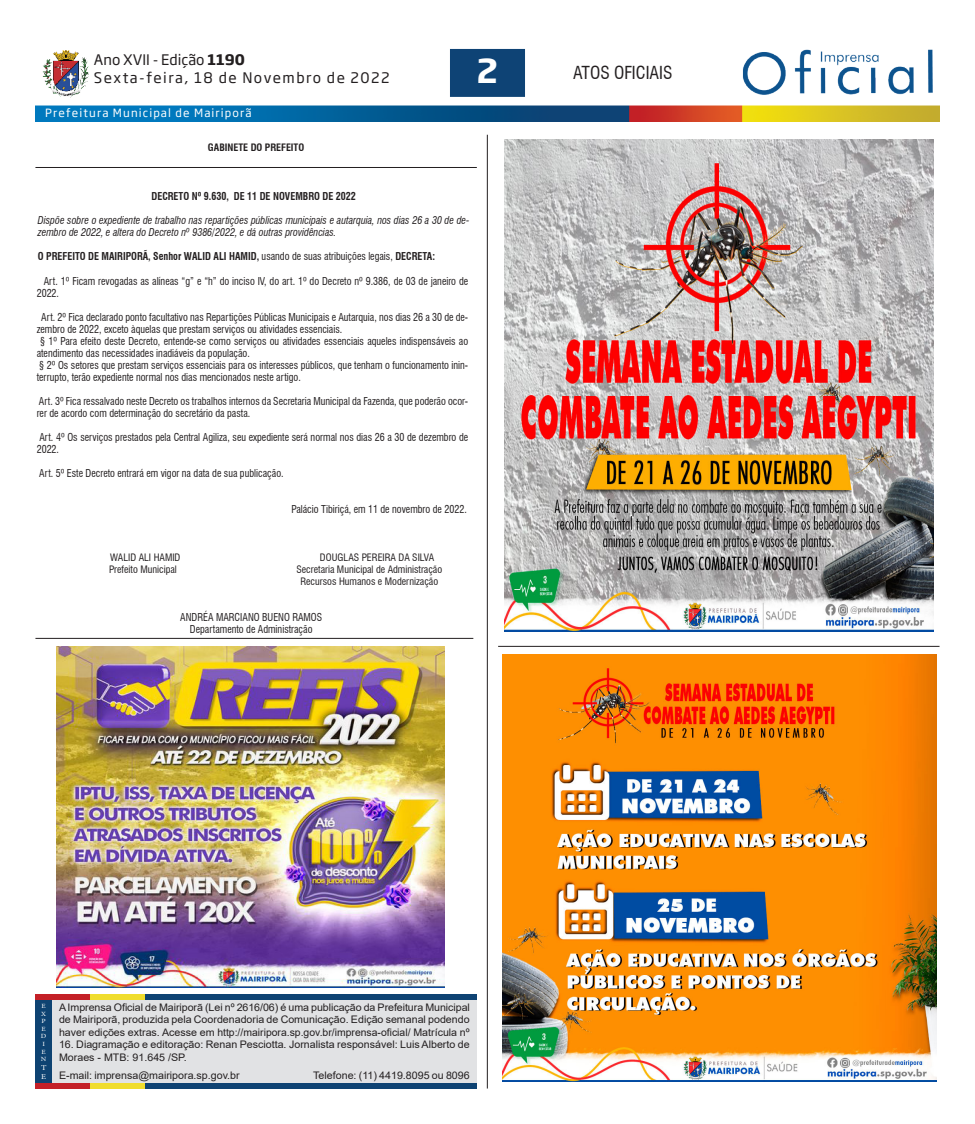
<style>
.page{position:relative;width:975px;height:1124px;background:#fff}
.page>*{position:absolute;margin:0;border:0;box-sizing:border-box;transform-origin:0 0}
.t1{font:700 32.5px "Soho Gothic Pro";color:#fff}
.t2{font:condensed 17.5px "Swiss 721 BT";color:#231f20}
.t3{font:14.38px/17.2px "Soho Gothic Pro";letter-spacing:.1em;color:#231f20}
.t4{font:11.25px "Soho Gothic Pro";letter-spacing:.1em;color:#fff}
.t5{font:condensed 10.62px/12px "Swiss 721 BT";color:#231f20;scale:.94 1}
.t6{font:italic condensed 10.62px/12px "Swiss 721 BT";color:#231f20;scale:.94 1}
.t7{font:700 condensed 10.62px "Swiss 721 BT";color:#231f20;scale:.94 1}
.Corpo_do_texto{font:10.38px/12.5px "Arial";color:#231f20;text-align:justify}
.t8{font:condensed 10px "Swiss 721 BT";color:#231f20}
.t9{font:700 condensed 10px "Swiss 721 BT";color:#231f20}
.t10{font:7.38px "Minion Pro";color:#fff;scale:1.18 1}
.t11{font:6.38px "Minion Pro";color:#fff;scale:1.18 1}
.s1{font-weight:700}
.s2{font-weight:400}
</style>
<div class="page">
<img style="left:35px;top:48px;width:904px;height:74px">
<div style="left:35px;top:996px;width:442px;height:86px;background:#e1e2e4"></div>
<div style="left:35px;top:994px;width:17px;height:94px;background:#0e4372"></div>
<div style="left:35px;top:1082px;width:55px;height:6px;background:#c42028"></div>
<div style="left:90px;top:1082px;width:55px;height:6px;background:#f0dd2d"></div>
<div style="left:145px;top:1082px;width:332px;height:6px;background:#0e4373"></div>
<div style="left:35px;top:994px;width:55px;height:5px;background:#c42027"></div>
<div style="left:90px;top:994px;width:55px;height:5px;background:#f0dd2d"></div>
<div style="left:145px;top:994px;width:332px;height:5px;background:#0e4373"></div>
<hr style="left:487px;top:135px;width:1px;height:953px;background:#231f20">
<hr style="left:498px;top:646px;width:441px;height:1px;background:#231f20">
<img style="left:504px;top:139px;width:429px;height:492px">
<hr style="left:35px;top:167px;width:442px;height:1px;background:#231f20">
<hr style="left:35px;top:638px;width:438px;height:1px;background:#231f20">
<img style="left:502px;top:654px;width:434px;height:427px">
<img style="left:57px;top:646px;width:388px;height:341px">
<h3 class="t3" style="left:94px;top:51px;width:297px">Ano XVII - Edição <span class="s1">1190<br></span>Sexta-feira, 18 de Novembro de 2022</h3>
<h1 class="t1" style="left:477px;top:45px;width:23px">2</h1>
<h2 class="t2" style="left:573px;top:62px;width:101px">ATOS OFICIAIS</h2>
<p class="t4" style="left:45px;top:104px;width:208px">Prefeitura Municipal de Mairiporã</p>
<p class="t9" style="left:208px;top:141px;width:98px">GABINETE DO PREFEITO</p>
<p class="t7" style="left:151px;top:190px;width:219px">DECRETO Nº 9.630, DE 11 DE NOVEMBRO DE 2022</p>
<p class="t6" style="left:38px;top:214px;width:460px">Dispõe sobre o expediente de trabalho nas repartições públicas municipais e autarquia, nos dias 26 a 30 de de&shy;zembro de 2022, e altera do Decreto nº 9386/2022, e dá outras providências.</p>
<p class="t7" style="left:38px;top:250px;width:424px">O PREFEITO DE MAIRIPORÃ, Senhor WALID ALI HAMID, <span class="s2">usando de suas atribuições legais,</span> DECRETA:</p>
<p class="t5" style="left:37px;top:274px;width:460px;text-indent:7px">Art. 1º Ficam revogadas as alíneas “g” e “h” do inciso IV, do art. 1º do Decreto nº 9.386, de 03 de janeiro de<br>2022.</p>
<p class="t5" style="left:37px;top:310px;width:460px;text-indent:4px">Art. 2º Fica declarado ponto facultativo nas Repartições Públicas Municipais e Autarquia, nos dias 26 a 30 de de&shy;zembro de 2022, exceto àquelas que prestam serviços ou atividades essenciais.</p>
<p class="t5" style="left:37px;top:334px;width:460px;text-indent:3px">§ 1º Para efeito deste Decreto, entende-se como serviços ou atividades essenciais aqueles indispensáveis ao atendimento das necessidades inadiáveis da população.</p>
<p class="t5" style="left:37px;top:358px;width:460px">§ 2º Os setores que prestam serviços essenciais para os interesses públicos, que tenham o funcionamento inin&shy;terrupto, terão expediente normal nos dias mencionados neste artigo.</p>
<p class="t5" style="left:37px;top:394px;width:460px">Art. 3º Fica ressalvado neste Decreto os trabalhos internos da Secretaria Municipal da Fazenda, que poderão ocor&shy;rer de acordo com determinação do secretário da pasta.</p>
<p class="t5" style="left:37px;top:430px;width:460px">Art. 4º Os serviços prestados pela Central Agiliza, seu expediente será normal nos dias 26 a 30 de dezembro de<br>2022.</p>
<p class="t5" style="left:39px;top:466px;width:261px">Art. 5º Este Decreto entrará em vigor na data de sua publicação.</p>
<p class="t5" style="left:291px;top:502px;width:188px">Palácio Tibiriçá, em 11 de novembro de 2022.</p>
<p class="t8" style="left:110px;top:551px;width:72px">WALID ALI HAMID</p>
<p class="t8" style="left:320px;top:551px;width:116px">DOUGLAS PEREIRA DA SILVA</p>
<p class="t8" style="left:109px;top:563px;width:69px">Prefeito Municipal</p>
<p class="t8" style="left:296px;top:563px;width:147px">Secretaria Municipal de Administração</p>
<p class="t8" style="left:300px;top:575px;width:139px">Recursos Humanos e Modernização</p>
<p class="t5" style="left:180px;top:610px;width:152px">ANDRÉA MARCIANO BUENO RAMOS</p>
<p class="t5" style="left:190px;top:622px;width:132px">Departamento de Administração</p>
<p class="t11" style="left:42px;top:1001px;width:5px">E</p>
<p class="t11" style="left:41px;top:1009px;width:6px">X</p>
<p class="t11" style="left:42px;top:1016px;width:5px">P</p>
<p class="t11" style="left:42px;top:1024px;width:5px">E</p>
<p class="t11" style="left:41px;top:1031px;width:6px">D</p>
<p class="t11" style="left:42px;top:1039px;width:4px">I</p>
<p class="t11" style="left:42px;top:1047px;width:5px">E</p>
<p class="t11" style="left:41px;top:1054px;width:6px">N</p>
<p class="t10" style="left:41px;top:1062px;width:6px">T</p>
<p class="t10" style="left:41px;top:1071px;width:6px">E</p>
<p class="Corpo_do_texto" style="left:59px;top:1000px;width:412px">A Imprensa Oficial de Mairiporã (Lei nº 2616/06) é uma publicação da Prefeitura Municipal de Mairiporã, produzida pela Coordenadoria de Comunicação. Edição semanal podendo haver edições extras. Acesse em http://mairipora.sp.gov.br/imprensa-oficial/ Matrícula nº</p>
<p class="Corpo_do_texto" style="left:59px;top:1038px;width:412px">16. Diagramação e editoração: Renan Pesciotta. Jornalista responsável: Luis Alberto de<br>Moraes - MTB: 91.645 /SP.</p>
<p class="Corpo_do_texto" style="left:59px;top:1068px;width:182px">E-mail: imprensa@mairipora.sp.gov.br</p>
<p class="Corpo_do_texto" style="left:313px;top:1068px;width:158px">Telefone: (11) 4419.8095 ou 8096</p>
</div>
